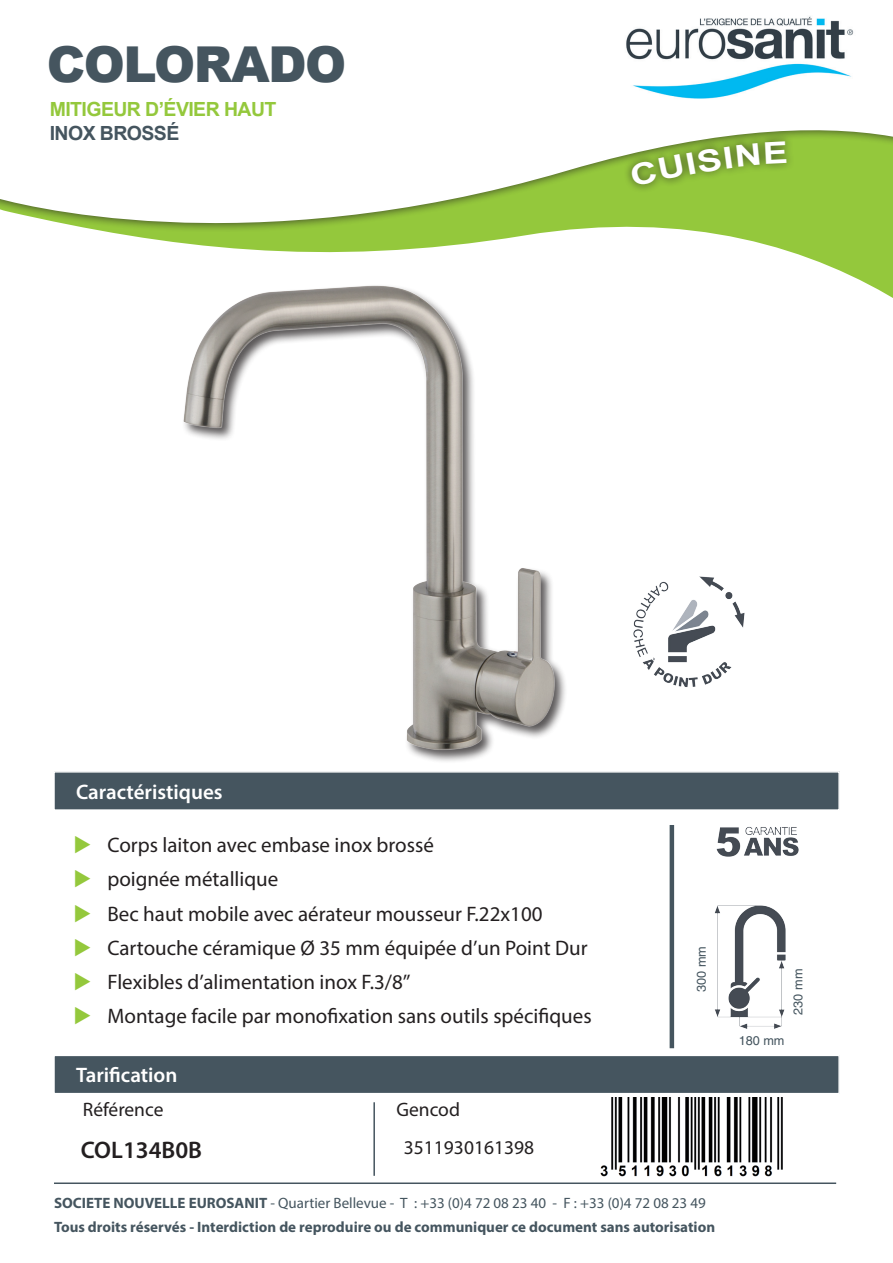
<style>
.page{position:relative;width:893px;height:1263px;background:#fff}
.page>*{position:absolute;margin:0;border:0;box-sizing:border-box;transform-origin:0 0}
.t1{font:900 49.5px "Arial";letter-spacing:-.03em;color:#45555f}
.t2{font:600 24px "Myriad Pro";color:#231f20}
.t3{font:21px/34px "Myriad Pro";color:#231f20}
.t4{font:600 21px "Myriad Pro";color:#fff}
.t5{font:19.5px "Myriad Pro";color:#231f20}
.t6{font:700 19.5px "Arial";letter-spacing:-.03em;color:#94c83c}
.t7{font:700 19.5px "Arial";letter-spacing:-.03em;color:#45555f}
.t8{font:700 15px/23.9px "Myriad Pro";color:#45555f}
.t9{font:12.75px "Helvetica";color:#45555f}
.s1{font-weight:400}
</style>
<div class="page">
<svg style="left:0;top:130px;width:893px;height:136px"></svg>
<div style="left:54px;top:772px;width:785px;height:38px;background:#45555f"></div>
<div style="left:53px;top:771px;width:787px;height:40px;border:2px solid #fff"></div>
<div style="left:54px;top:1055px;width:785px;height:39px;background:#45555f"></div>
<div style="left:53px;top:1054px;width:787px;height:40px;border:2px solid #fff"></div>
<hr style="left:373px;top:1102px;width:2px;height:74px;background:#45555f">
<hr style="left:670px;top:825px;width:4px;height:223px;background:#45555f">
<div style="left:623px;top:133px;width:172px;height:61px;background:#231f20;opacity:.75"></div>
<hr style="left:54px;top:1182px;width:782px;height:2px;background:#45555f">
<img style="left:626px;top:16px;width:228px;height:83px">
<img style="left:150px;top:245px;width:465px;height:529px">
<img style="left:716px;top:827px;width:83px;height:30px">
<img style="left:674px;top:877px;width:112px;height:171px">
<img style="left:633px;top:576px;width:112px;height:111px">
<img style="left:600px;top:1097px;width:183px;height:79px">
<svg style="left:630px;top:141px;width:157px;height:46px;background:#85ac41"></svg>
<h1 class="t1" style="left:47px;top:29px;width:301px">COLORADO</h1>
<p class="t6" style="left:50px;top:96px;width:228px">MITIGEUR D’ÉVIER HAUT</p>
<p class="t7" style="left:50px;top:120px;width:131px">INOX BROSSÉ</p>
<p class="t4" style="left:76px;top:778px;width:148px">Caractéristiques</p>
<p class="t3" style="left:107px;top:828px;width:486px">Corps laiton avec embase inox brossé<br>poignée métallique<br>Bec haut mobile avec aérateur mousseur F.22x100<br>Cartouche céramique Ø 35 mm équipée d’un Point Dur Flexibles d’alimentation inox F.3/8’’<br>Montage facile par monofixation sans outils spécifiques</p>
<p class="t4" style="left:76px;top:1062px;width:103px">Tarification</p>
<p class="t5" style="left:83px;top:1098px;width:82px">Référence</p>
<p class="t5" style="left:396px;top:1098px;width:65px">Gencod</p>
<p class="t2" style="left:81px;top:1134px;width:123px">COL134B0B</p>
<p class="t5" style="left:404px;top:1136px;width:132px">3511930161398</p>
<p class="t9" style="left:694px;top:992px;width:47px;rotate:-90deg">300 mm</p>
<p class="t8" style="left:54px;top:1190px;width:663px">SOCIETE NOUVELLE EUROSANIT <span class="s1">- Quartier Bellevue - T : +33 (0)4 72 08 23 40 - F : +33 (0)4 72 08 23 49<br></span>Tous droits réservés - Interdiction de reproduire ou de communiquer ce document sans autorisation</p>
<p class="t9" style="left:739px;top:1033px;width:47px">180 mm</p>
<p class="t9" style="left:791px;top:1015px;width:47px;rotate:-90deg">230 mm</p>
</div>
